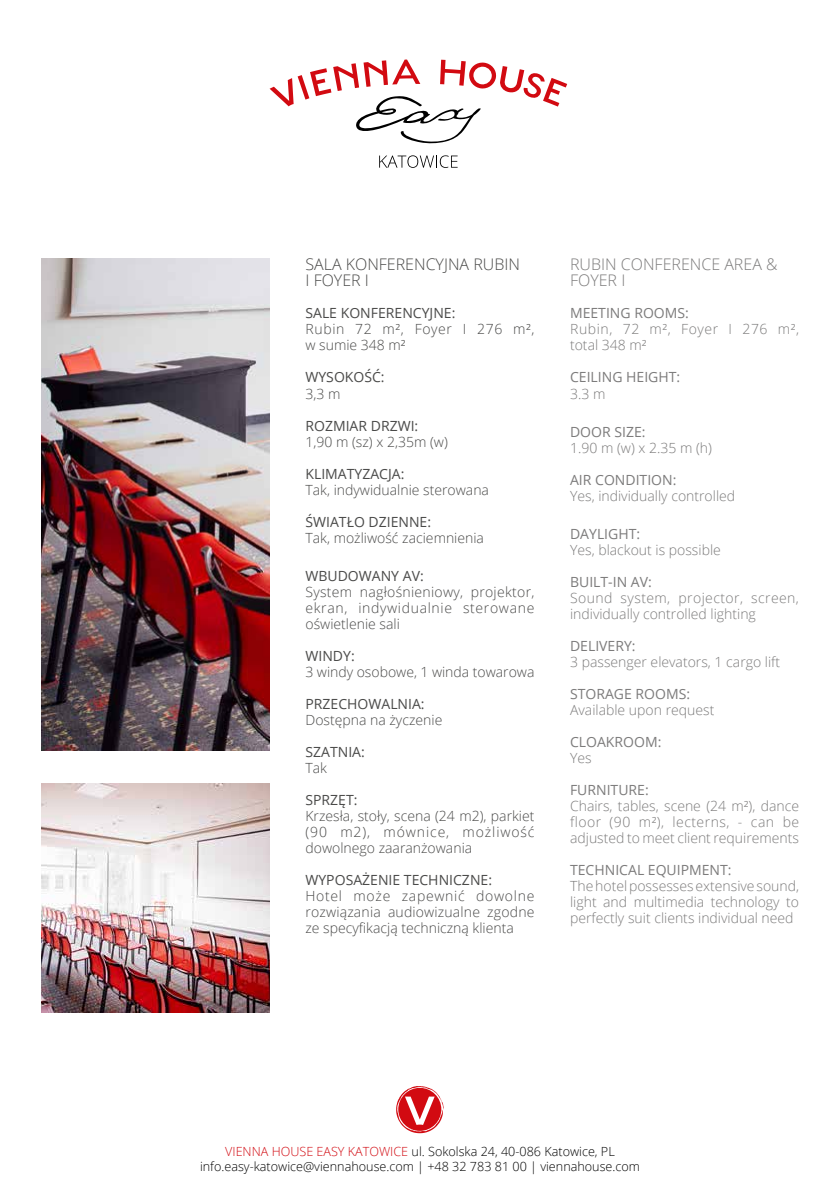
<style>
.page{position:relative;width:840px;height:1191px;background:#fff}
.page>*{position:absolute;margin:0;border:0;box-sizing:border-box;transform-origin:0 0}
.t1{font:300 16px/16px "Open Sans";color:#4a4a49}
.t2{font:300 16px/16px "Open Sans";color:#7c7b7b}
.t3{font:300 14px/16px "Open Sans";color:#7c7b7b;text-align:justify}
.t4{font:300 14px/16px "Open Sans";color:#4a4a49;text-align:justify}
.t5{font:14px "Open Sans";color:#4a4a49}
.t6{font:14px "Open Sans";color:#7c7b7b}
.t7{font:300 14px/16px "Open Sans";letter-spacing:.045em;color:#4a4a49}
.t8{font:300 14px/16px "Open Sans";letter-spacing:.045em;color:#7c7b7b}
.t9{font:300 12.6px/15.2px "Open Sans";color:#000;text-align:center}
.s1{color:#d20a11}
</style>
<div class="page">
<svg style="left:396px;top:1086px;width:48px;height:47px"></svg>
<svg style="left:379px;top:155px;width:78px;height:13px"></svg>
<svg style="left:269px;top:60px;width:298px;height:84px"></svg>
<img style="left:41px;top:258px;width:229px;height:492px">
<img style="left:41px;top:783px;width:229px;height:229px">
<p class="t1" style="left:305px;top:256px;width:216px">SALA KONFERENCYJNA RUBIN<br>I FOYER I</p>
<p class="t5" style="left:305px;top:304px;width:151px">SALE KONFERENCYJNE:</p>
<p class="t7" style="left:305px;top:321px;width:230px">Rubin 72 m², Foyer I 276 m², w sumie 348 m²</p>
<p class="t5" style="left:305px;top:368px;width:81px">WYSOKOŚĆ:</p>
<p class="t4" style="left:305px;top:385px;width:36px">3,3 m</p>
<p class="t5" style="left:305px;top:416px;width:114px">ROZMIAR DRZWI:</p>
<p class="t4" style="left:305px;top:433px;width:144px">1,90 m (sz) x 2,35m (w)</p>
<p class="t5" style="left:305px;top:464px;width:100px">KLIMATYZACJA:</p>
<p class="t4" style="left:305px;top:481px;width:185px">Tak, indywidualnie sterowana</p>
<p class="t5" style="left:305px;top:512px;width:127px">ŚWIATŁO DZIENNE:</p>
<p class="t4" style="left:305px;top:529px;width:180px">Tak, możliwość zaciemnienia</p>
<p class="t5" style="left:305px;top:566px;width:120px">WBUDOWANY AV:</p>
<p class="t4" style="left:305px;top:583px;width:230px">System nagłośnieniowy, projektor, ekran, indywidualnie sterowane oświetlenie sali</p>
<p class="t5" style="left:305px;top:646px;width:51px">WINDY:</p>
<p class="t4" style="left:305px;top:663px;width:230px">3 windy osobowe, 1 winda towarowa</p>
<p class="t5" style="left:305px;top:694px;width:121px">PRZECHOWALNIA:</p>
<p class="t4" style="left:305px;top:711px;width:138px">Dostępna na życzenie</p>
<p class="t5" style="left:305px;top:742px;width:61px">SZATNIA:</p>
<p class="t4" style="left:305px;top:759px;width:23px">Tak</p>
<p class="t5" style="left:305px;top:790px;width:54px">SPRZĘT:</p>
<p class="t4" style="left:305px;top:807px;width:230px">Krzesła, stoły, scena (24 m2), parkiet (90 m2), mównice, możliwość dowolnego zaaranżowania</p>
<p class="t5" style="left:305px;top:870px;width:188px">WYPOSAŻENIE TECHNICZNE:</p>
<p class="t4" style="left:305px;top:887px;width:230px">Hotel może zapewnić dowolne rozwiązania audiowizualne zgodne ze specyfikacją techniczną klienta</p>
<p class="t2" style="left:569px;top:256px;width:209px">RUBIN CONFERENCE AREA &amp;<br>FOYER I</p>
<p class="t6" style="left:569px;top:304px;width:120px">MEETING ROOMS:</p>
<p class="t8" style="left:569px;top:321px;width:230px">Rubin, 72 m², Foyer I 276 m², total 348 m²</p>
<p class="t6" style="left:569px;top:368px;width:112px">CEILING HEIGHT:</p>
<p class="t3" style="left:569px;top:385px;width:37px">3.3 m</p>
<p class="t6" style="left:569px;top:422px;width:77px">DOOR SIZE:</p>
<p class="t3" style="left:569px;top:439px;width:143px">1.90 m (w) x 2.35 m (h)</p>
<p class="t6" style="left:569px;top:470px;width:108px">AIR CONDITION:</p>
<p class="t3" style="left:569px;top:487px;width:166px">Yes, individually controlled</p>
<p class="t6" style="left:569px;top:524px;width:72px">DAYLIGHT:</p>
<p class="t3" style="left:569px;top:541px;width:152px">Yes, blackout is possible</p>
<p class="t6" style="left:569px;top:572px;width:83px">BUILT-IN AV:</p>
<p class="t3" style="left:569px;top:589px;width:230px">Sound system, projector, screen, individually controlled lighting</p>
<p class="t6" style="left:569px;top:636px;width:67px">DELIVERY:</p>
<p class="t3" style="left:569px;top:653px;width:211px">3 passenger elevators, 1 cargo lift</p>
<p class="t6" style="left:569px;top:684px;width:121px">STORAGE ROOMS:</p>
<p class="t3" style="left:569px;top:701px;width:146px">Available upon request</p>
<p class="t6" style="left:569px;top:732px;width:93px">CLOAKROOM:</p>
<p class="t3" style="left:569px;top:749px;width:23px">Yes</p>
<p class="t6" style="left:569px;top:780px;width:80px">FURNITURE:</p>
<p class="t3" style="left:569px;top:797px;width:230px">Chairs, tables, scene (24 m²), dance floor (90 m²), lecterns, - can be adjusted to meet client requirements</p>
<p class="t6" style="left:569px;top:860px;width:163px">TECHNICAL EQUIPMENT:</p>
<p class="t3" style="left:569px;top:877px;width:230px">The hotel possesses extensive sound, light and multimedia technology to perfectly suit clients individual need</p>
<p class="t9" style="left:200px;top:1143px;width:441px"><span class="s1">VIENNA HOUSE EASY KATOWICE</span> ul. Sokolska 24, 40-086 Katowice, PL info.easy-katowice@viennahouse.com | +48 32 783 81 00 | viennahouse.com</p>
</div>
